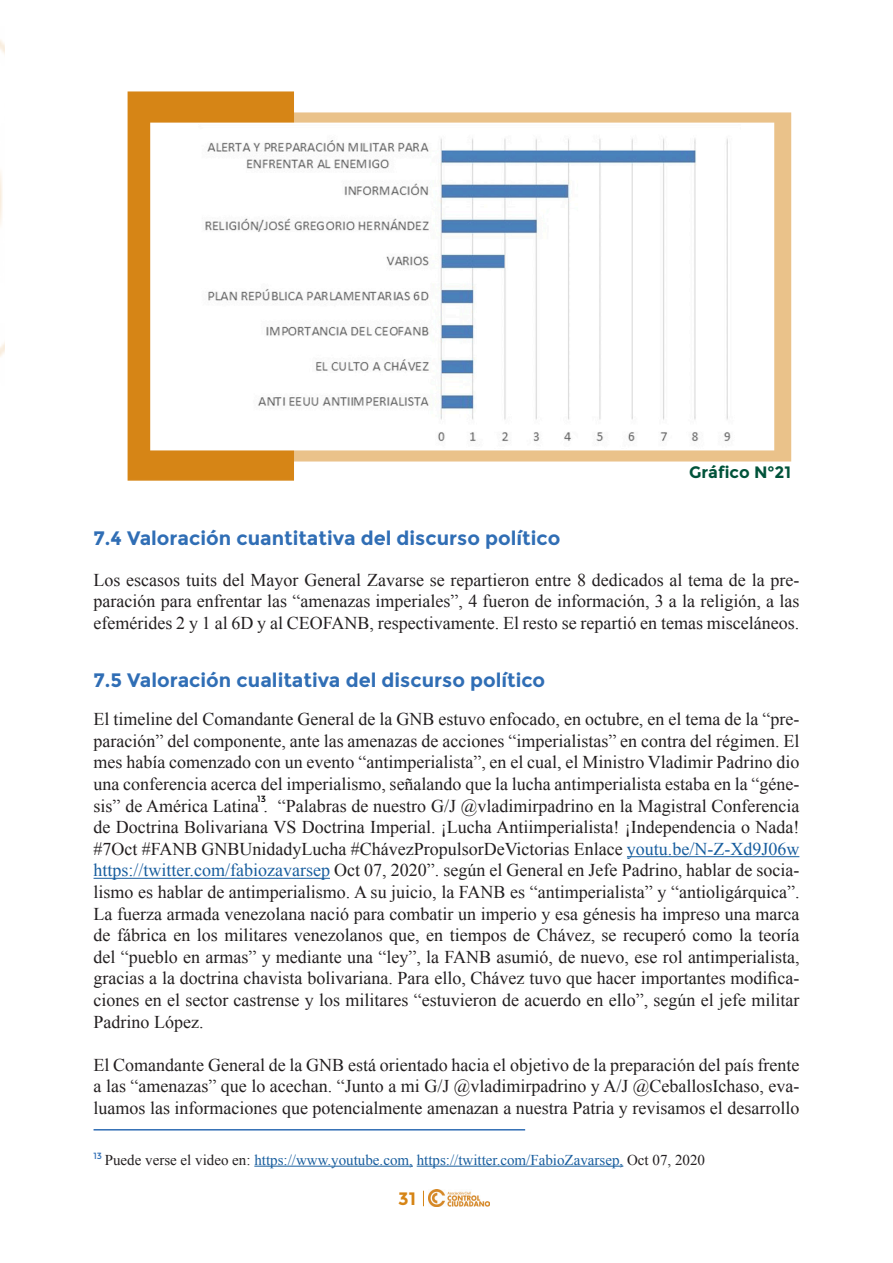
<style>
.page{position:relative;width:893px;height:1263px;background:#fff}
.page>*{position:absolute;margin:0;border:0;box-sizing:border-box;transform-origin:0 0}
.t1{font:700 19.5px "Montserrat";color:#306eb5}
.t2{font:18px/21.6px "Times New Roman";color:#231f20;text-align:justify}
.t3{font:700 18px "Montserrat";color:#d68516}
.t4{font:700 16.5px "Montserrat";color:#00533a}
.t5{font:15px "Times New Roman";color:#175d9e}
.t6{font:9px "Montserrat";color:#000}
.t7{font:9px "Montserrat";color:#306eb5}
.s1{color:#175d9e}
.s2{color:#231f20}
</style>
<div class="page">
<svg style="left:423px;top:1191px;width:1px;height:15px"></svg>
<img style="left:428px;top:1189px;width:61px;height:18px">
<img style="left:0;top:40px;width:5px;height:317px">
<svg style="left:294px;top:112px;width:497px;height:349px;background:#eac48f"></svg>
<div style="left:128px;top:91px;width:166px;height:390px;background:#d68516;border:2px solid #d68516"></div>
<div style="left:150px;top:123px;width:624px;height:327px;background:#fff"></div>
<hr style="left:627px;top:856px;width:172px;height:1px;background:#175d9e">
<hr style="left:94px;top:878px;width:236px;height:1px;background:#175d9e">
<img style="left:199px;top:125px;width:541px;height:324px">
<hr style="left:94px;top:1129px;width:431px;height:1px;background:#306eb5">
<hr style="left:254px;top:1166px;width:159px;height:1px;background:#175d9e">
<hr style="left:417px;top:1166px;width:206px;height:1px;background:#175d9e">
<p class="t4" style="left:689px;top:462px;width:104px">Gráfico N°21</p>
<p class="t1" style="left:94px;top:527px;width:468px">7.4 Valoración cuantitativa del discurso político</p>
<p class="t2" style="left:94px;top:569px;width:707px">Los escasos tuits del Mayor General Zavarse se repartieron entre 8 dedicados al tema de la pre&shy;paración para enfrentar las “amenazas imperiales”, 4 fueron de información, 3 a la religión, a las efemérides 2 y 1 al 6D y al CEOFANB, respectivamente. El resto se repartió en temas misceláneos.</p>
<p class="t1" style="left:94px;top:668px;width:453px">7.5 Valoración cualitativa del discurso político</p>
<p class="t2" style="left:94px;top:708px;width:707px">El timeline del Comandante General de la GNB estuvo enfocado, en octubre, en el tema de la “pre&shy;paración” del componente, ante las amenazas de acciones “imperialistas” en contra del régimen. El mes había comenzado con un evento “antimperialista”, en el cual, el Ministro Vladimir Padrino dio una conferencia acerca del imperialismo, señalando que la lucha antimperialista estaba en la “géne&shy;sis” de América Latina . “Palabras de nuestro G/J @vladimirpadrino en la Magistral Conferencia de Doctrina Bolivariana VS Doctrina Imperial. ¡Lucha Antiimperialista! ¡Independencia o Nada! #7Oct #FANB GNBUnidadyLucha #ChávezPropulsorDeVictorias Enlace <span class="s1">youtu.be/N-Z-Xd9J06w https://twitter.com/fabiozavarsep</span> Oct 07, 2020”. según el General en Jefe Padrino, hablar de socia&shy;lismo es hablar de antimperialismo. A su juicio, la FANB es “antimperialista” y “antioligárquica”.<br>La fuerza armada venezolana nació para combatir un imperio y esa génesis ha impreso una marca de fábrica en los militares venezolanos que, en tiempos de Chávez, se recuperó como la teoría del “pueblo en armas” y mediante una “ley”, la FANB asumió, de nuevo, ese rol antimperialista, gracias a la doctrina chavista bolivariana. Para ello, Chávez tuvo que hacer importantes modifica&shy;ciones en el sector castrense y los militares “estuvieron de acuerdo en ello”, según el jefe militar Padrino López.</p>
<p class="t2" style="left:94px;top:1054px;width:707px">El Comandante General de la GNB está orientado hacia el objetivo de la preparación del país frente a las “amenazas” que lo acechan. “Junto a mi G/J @vladimirpadrino y A/J @CeballosIchaso, eva&shy;luamos las informaciones que potencialmente amenazan a nuestra Patria y revisamos el desarrollo</p>
<p class="t6" style="left:257px;top:793px;width:10px">13</p>
<p class="t7" style="left:94px;top:1150px;width:10px">13</p>
<p class="t5" style="left:105px;top:1149px;width:602px"><span class="s2">Puede verse el video en:</span> https://www.youtube.com, https://twitter.com/FabioZavarsep, <span class="s2">Oct 07, 2020</span></p>
<p class="t3" style="left:398px;top:1188px;width:19px">31</p>
</div>
